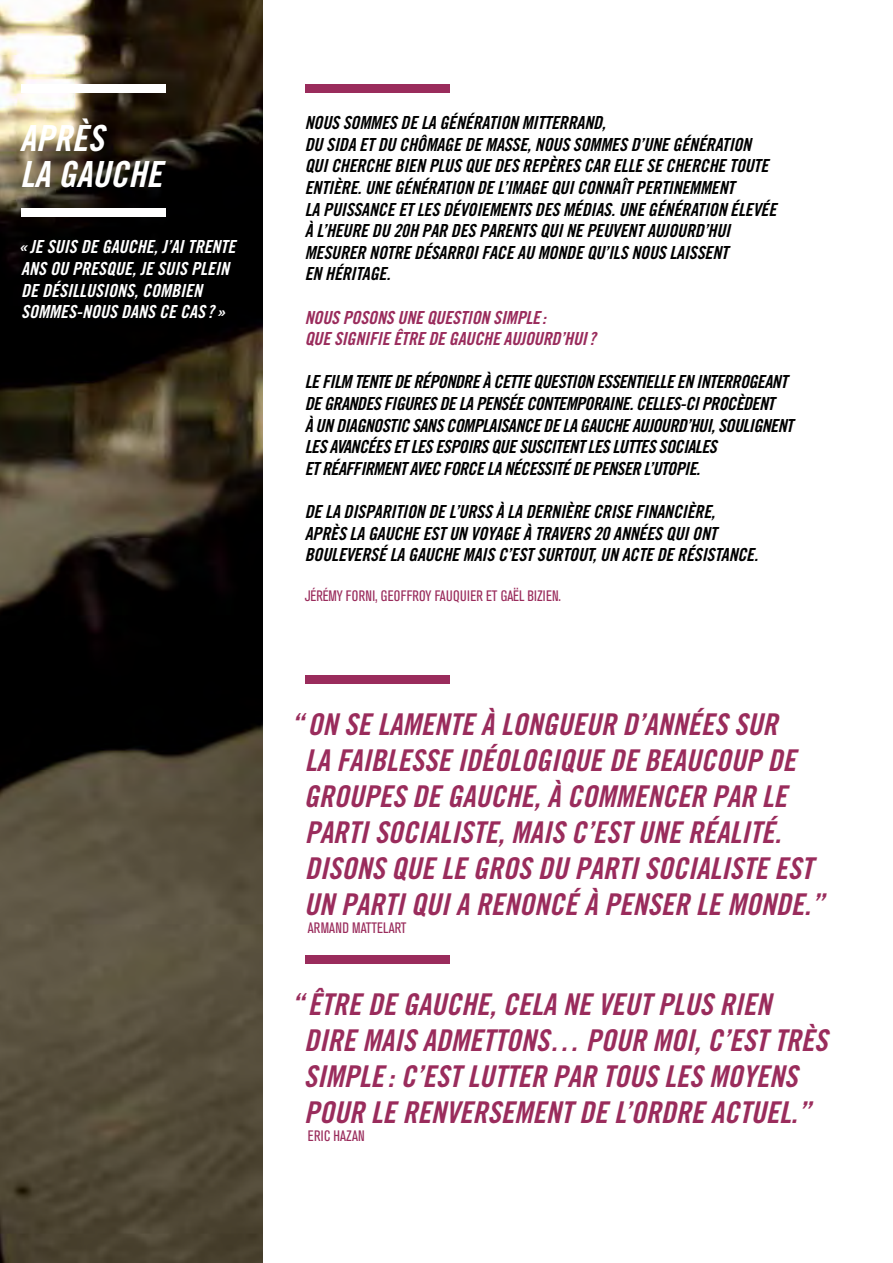
<style>
.page{position:relative;width:893px;height:1263px;background:#fff}
.page>*{position:absolute;margin:0;border:0;box-sizing:border-box;transform-origin:0 0}
.t1{font:36px/36px "Trade Gothic Bold Cond Twenty Obl";color:#fff}
.t2{font:30px/36px "Trade Gothic Bold Cond Twenty Obl";color:#9a2c5c}
.t3{font:18px/21.6px "Trade Gothic Bold Cond Twenty Obl";letter-spacing:-.01em;color:#000}
.t4{font:18px/21.6px "Trade Gothic Bold Cond Twenty Obl";letter-spacing:-.03em;color:#000}
.t5{font:18px/21.6px "Trade Gothic Bold Cond Twenty Obl";color:#fff}
.t6{font:18px/21.6px "Trade Gothic Bold Cond Twenty Obl";letter-spacing:-.01em;color:#9a2c5c}
.t7{font:condensed 15px "Akzidenz Grotesk BE";letter-spacing:.01em;color:#9a2c5c}
</style>
<div class="page">
<img style="left:0;top:0;width:262px;height:1263px">
<div style="left:21px;top:84px;width:145px;height:9px;background:#fff"></div>
<div style="left:21px;top:208px;width:145px;height:9px;background:#fff"></div>
<div style="left:305px;top:675px;width:144px;height:8px;background:#9a2c5c"></div>
<div style="left:305px;top:955px;width:144px;height:8px;background:#9a2c5c"></div>
<div style="left:305px;top:84px;width:144px;height:9px;background:#9a2c5c"></div>
<h1 class="t1" style="left:20px;top:120px;width:144px">APRÈS<br>LA GAUCHE</h1>
<p class="t5" style="left:18px;top:236px;width:219px">« JE SUIS DE GAUCHE, J’AI TRENTE<br>ANS OU PRESQUE, JE SUIS PLEIN<br>DE DÉSILLUSIONS, COMBIEN<br>SOMMES-NOUS DANS CE CAS ?»</p>
<p class="t3" style="left:305px;top:112px;width:473px">NOUS SOMMES DE LA GÉNÉRATION MITTERRAND,<br>DU SIDA ET DU CHÔMAGE DE MASSE, NOUS SOMMES D’UNE GÉNÉRATION QUI CHERCHE BIEN PLUS QUE DES REPÈRES CAR ELLE SE CHERCHE TOUTE ENTIÈRE. UNE GÉNÉRATION DE L’IMAGE QUI CONNAÎT PERTINEMMENT<br>LA PUISSANCE ET LES DÉVOIEMENTS DES MÉDIAS. UNE GÉNÉRATION ÉLEVÉE À L’HEURE DU 20H PAR DES PARENTS QUI NE PEUVENT AUJOURD’HUI MESURER NOTRE DÉSARROI FACE AU MONDE QU’ILS NOUS LAISSENT<br>EN HÉRITAGE.</p>
<p class="t6" style="left:305px;top:306px;width:292px">NOUS POSONS UNE QUESTION SIMPLE:<br>QUE SIGNIFIE ÊTRE DE GAUCHE AUJOURD’HUI?</p>
<p class="t4" style="left:305px;top:371px;width:490px">LE FILM TENTE DE RÉPONDRE À CETTE QUESTION ESSENTIELLE EN INTERROGEANT DE GRANDES FIGURES DE LA PENSÉE CONTEMPORAINE. CELLES-CI PROCÈDENT<br>À UN DIAGNOSTIC SANS COMPLAISANCE DE LA GAUCHE AUJOURD’HUI, SOULIGNENT LES AVANCÉES ET LES ESPOIRS QUE SUSCITENT LES LUTTES SOCIALES<br>ET RÉAFFIRMENT AVEC FORCE LA NÉCESSITÉ DE PENSER L’UTOPIE.</p>
<p class="t3" style="left:305px;top:501px;width:164px">DE LA DISPARITION DE L’URSS</p>
<p class="t3" style="left:305px;top:501px;width:455px;text-indent:191px">À LA DERNIÈRE CRISE FINANCIÈRE,<br>APRÈS LA GAUCHE EST UN VOYAGE À TRAVERS 20 ANNÉES QUI ONT<br>BOULEVERSÉ LA GAUCHE MAIS C’EST SURTOUT, UN ACTE DE RÉSISTANCE.</p>
<p class="t7" style="left:305px;top:587px;width:258px">JÉRÉMY FORNI, GEOFF ROY FAUQUIER ET GAËL BIZIEN.</p>
<p class="t2" style="left:304px;top:706px;width:522px;text-indent:-13px">“ ON SE LAMENTE À LONGUEUR D’ANNÉES SUR<br>LA FAIBLESSE IDÉOLOGIQUE DE BEAUCOUP DE GROUPES DE GAUCHE, À COMMENCER PAR LE<br>PA RTI SOCIALISTE, MAIS C’EST UNE RÉALITÉ.<br>DISONS QUE LE GROS DU PA RTI SOCIALISTE EST UN PARTI QUI A RENONCÉ À PENSER LE MONDE.”</p>
<p class="t7" style="left:308px;top:919px;width:100px">ARMAND MATTELART</p>
<h2 class="t2" style="left:304px;top:986px;width:525px;text-indent:-13px">“ ÊTRE DE GAUCHE, CELA NE VEUT PLUS RIEN DIRE MAIS ADMETTONS… POUR MOI, C’EST TRÈS SIMPLE : C’EST LUTTER PAR TOUS LES MOYENS POUR LE RENVERSEMENT DE L’ORDRE ACTUEL.”</h2>
<p class="t7" style="left:308px;top:1127px;width:58px">ERIC HAZAN</p>
</div>
